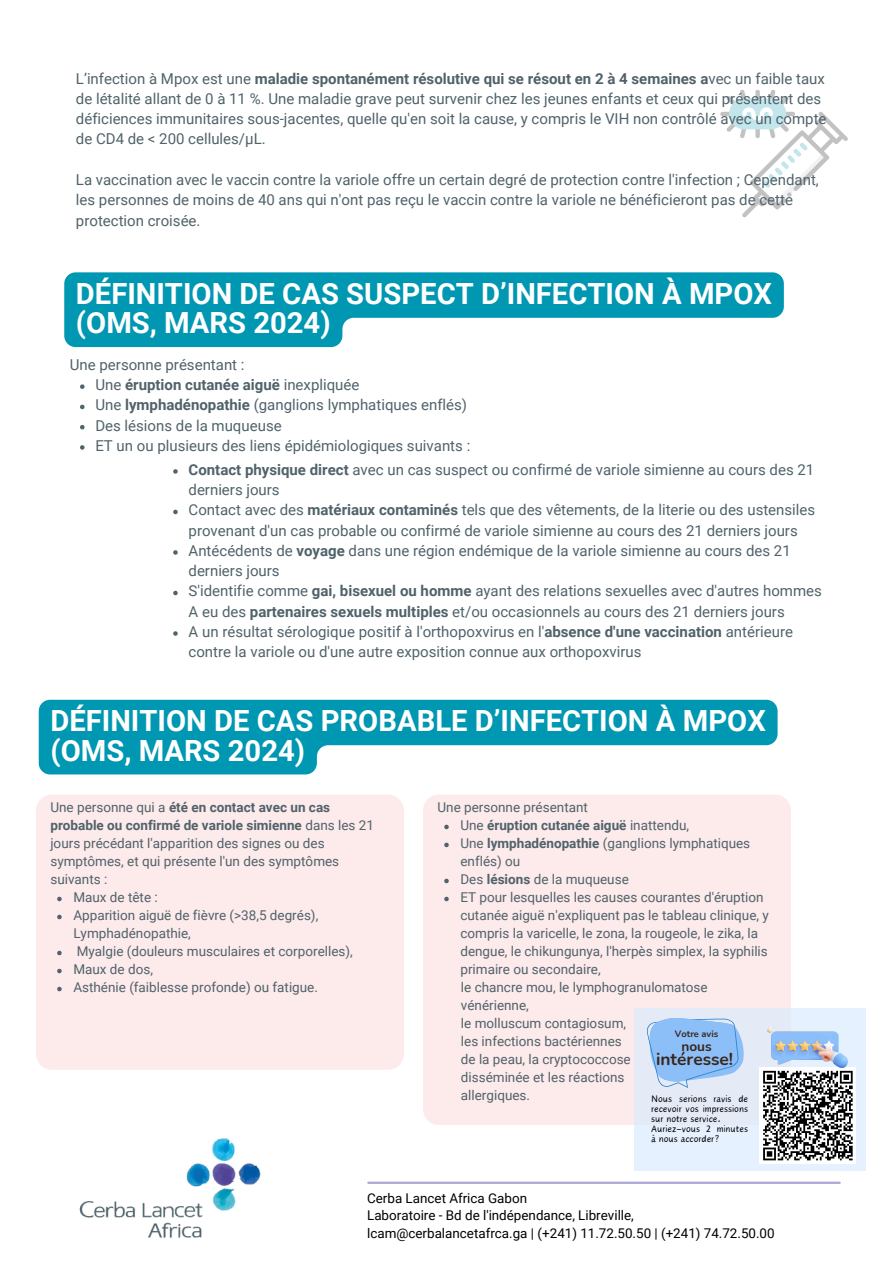
<style>
.page{position:relative;width:894px;height:1264px;background:#fff}
.page>*{position:absolute;margin:0;border:0;box-sizing:border-box;transform-origin:0 0}
.t1{font:700 29.25px/29.2px "Roboto";color:#fff}
.t2{font:700 17.25px "Nunito";color:#39261b}
.t3{font:15px/20.2px "Roboto";color:#50626a}
.t4{font:700 15px "Roboto";color:#50626a}
.t5{font:700 13.65px "Nunito";color:#39261b}
.t6{font:13.5px/18px "Roboto";color:#50626a}
.t7{font:700 13.5px "Roboto";color:#50626a}
.t8{font:13.35px/17.9px "Roboto";color:#000}
.t9{font:12px/10.1px "Canva Wander World";color:#000;text-align:justify}
.t10{font:700 9.3px "Nunito";color:#39261b}
.s1{font-weight:700}
.s2{font-weight:400}
</style>
<div class="page">
<hr style="left:368px;top:1181px;width:471px;height:2px;background:#aca6d7">
<img style="left:79px;top:1138px;width:182px;height:100px">
<div style="left:423px;top:795px;width:367px;height:330px;background:#fdeaeb"></div>
<svg style="left:444px;top:824px;width:4px;height:5px"></svg>
<svg style="left:444px;top:842px;width:4px;height:5px"></svg>
<svg style="left:444px;top:878px;width:4px;height:5px"></svg>
<svg style="left:444px;top:896px;width:4px;height:5px"></svg>
<div style="left:634px;top:1008px;width:231px;height:162px;background:#e6f1ff"></div>
<svg style="left:643px;top:1005px;width:106px;height:83px"></svg>
<div style="left:759px;top:1067px;width:97px;height:96px;background:#fff"></div>
<svg style="left:763px;top:1070px;width:90px;height:91px"></svg>
<img style="left:767px;top:1026px;width:80px;height:41px">
<div style="left:36px;top:795px;width:368px;height:274px;background:#fdeaeb"></div>
<svg style="left:720px;top:90px;width:127px;height:127px"></svg>
<svg style="left:80px;top:384px;width:4px;height:5px"></svg>
<svg style="left:80px;top:404px;width:4px;height:5px"></svg>
<svg style="left:80px;top:425px;width:4px;height:4px"></svg>
<svg style="left:80px;top:445px;width:4px;height:4px"></svg>
<svg style="left:64px;top:272px;width:719px;height:75px;fill:#0097b2"></svg>
<svg style="left:173px;top:469px;width:5px;height:4px"></svg>
<svg style="left:173px;top:509px;width:5px;height:5px"></svg>
<svg style="left:173px;top:550px;width:5px;height:4px"></svg>
<svg style="left:173px;top:590px;width:5px;height:5px"></svg>
<svg style="left:173px;top:631px;width:5px;height:4px"></svg>
<svg style="left:39px;top:699px;width:738px;height:75px;fill:#0097b2"></svg>
<svg style="left:57px;top:896px;width:5px;height:5px"></svg>
<svg style="left:57px;top:914px;width:5px;height:5px"></svg>
<svg style="left:57px;top:950px;width:5px;height:5px"></svg>
<svg style="left:57px;top:968px;width:5px;height:5px"></svg>
<svg style="left:57px;top:986px;width:5px;height:5px"></svg>
<p class="t3" style="left:76px;top:68px;width:752px">L’infection à Mpox est une <span class="s1">maladie spontanément résolutive qui se résout en 2 à 4 semaines a</span>vec un faible taux de létalité allant de 0 à 11 %. Une maladie grave peut survenir chez les jeunes enfants et ceux qui présentent des déficiences immunitaires sous-jacentes, quelle qu'en soit la cause, y compris le VIH non contrôlé avec un compte de CD4 de &lt; 200 cellules/μL.</p>
<p class="t3" style="left:76px;top:170px;width:744px">La vaccination avec le vaccin contre la variole offre un certain degré de protection contre l'infection ; Cependant, les personnes de moins de 40 ans qui n'ont pas reçu le vaccin contre la variole ne bénéficieront pas de cette protection croisée.</p>
<p class="t1" style="left:76px;top:279px;width:697px">DÉFINITION DE CAS SUSPECT D’INFECTION À MPOX (OMS, MARS 2024)</p>
<p class="t3" style="left:70px;top:354px;width:176px">Une personne présentant :</p>
<p class="t4" style="left:95px;top:376px;width:265px"><span class="s2">Une</span> éruption cutanée aiguë <span class="s2">inexpliquée</span></p>
<h1 class="t3" style="left:95px;top:395px;width:373px">Une <span class="s1">lymphadénopathie</span> (ganglions lymphatiques enflés)</h1>
<h2 class="t3" style="left:95px;top:415px;width:188px">Des lésions de la muqueuse</h2>
<p class="t3" style="left:95px;top:435px;width:376px">ET un ou plusieurs des liens épidémiologiques suivants :</p>
<h2 class="t3" style="left:188px;top:459px;width:627px"><span class="s1">Contact physique direct</span> avec un cas suspect ou confirmé de variole simienne au cours des 21 derniers jours</h2>
<p class="t3" style="left:188px;top:500px;width:628px">Contact avec des <span class="s1">matériaux contaminés</span> tels que des vêtements, de la literie ou des ustensiles provenant d'un cas probable ou confirmé de variole simienne au cours des 21 derniers jours</p>
<p class="t3" style="left:188px;top:540px;width:603px">Antécédents de <span class="s1">voyage</span> dans une région endémique de la variole simienne au cours des 21 derniers jours</p>
<p class="t3" style="left:188px;top:581px;width:634px">S'identifie comme <span class="s1">gai, bisexuel ou homme</span> ayant des relations sexuelles avec d'autres hommes<br>A eu des <span class="s1">partenaires sexuels multiples</span> et/ou occasionnels au cours des 21 derniers jours</p>
<p class="t3" style="left:188px;top:621px;width:605px">A un résultat sérologique positif à l'orthopoxvirus en l'<span class="s1">absence d'une vaccination</span> antérieure contre la variole ou d'une autre exposition connue aux orthopoxvirus</p>
<h2 class="t1" style="left:50px;top:707px;width:716px">DÉFINITION DE CAS PROBABLE D’INFECTION À MPOX (OMS, MARS 2024)</h2>
<p class="t6" style="left:50px;top:798px;width:325px">Une personne qui a <span class="s1">été en contact avec un cas probable ou confirmé de variole simienne</span> dans les 21 jours précédant l'apparition des signes ou des symptômes, et qui présente l'un des symptômes suivants :</p>
<p class="t6" style="left:73px;top:888px;width:86px">Maux de tête :</p>
<p class="t6" style="left:73px;top:906px;width:246px">Apparition aiguë de fièvre (&gt;38,5 degrés),<br>Lymphadénopathie,</p>
<p class="t6" style="left:77px;top:942px;width:277px">Myalgie (douleurs musculaires et corporelles),</p>
<p class="t6" style="left:73px;top:960px;width:81px">Maux de dos,</p>
<p class="t6" style="left:73px;top:978px;width:246px">Asthénie (faiblesse profonde) ou fatigue.</p>
<p class="t6" style="left:437px;top:798px;width:152px">Une personne présentant</p>
<h1 class="t7" style="left:460px;top:817px;width:230px"><span class="s2">Une</span> éruption cutanée aiguë <span class="s2">inattendu,</span></h1>
<h2 class="t6" style="left:460px;top:834px;width:291px">Une <span class="s1">lymphadénopathie</span> (ganglions lymphatiques enflés) ou</h2>
<p class="t6" style="left:460px;top:870px;width:170px">Des <span class="s1">lésions</span> de la muqueuse</p>
<p class="t6" style="left:460px;top:888px;width:310px">ET pour lesquelles les causes courantes d'éruption cutanée aiguë n'expliquent pas le tableau clinique, y compris la varicelle, le zona, la rougeole, le zika, la dengue, le chikungunya, l'herpès simplex, la syphilis primaire ou secondaire,</p>
<p class="t6" style="left:461px;top:978px;width:248px">le chancre mou, le lymphogranulomatose vénérienne,<br>le molluscum contagiosum,<br>les infections bactériennes</p>
<p class="t6" style="left:461px;top:1050px;width:171px">de la peau, la cryptococcose disséminée et les réactions allergiques.</p>
<p class="t10" style="left:674px;top:1027px;width:45px">Votre avis</p>
<p class="t5" style="left:681px;top:1036px;width:32px">nous</p>
<p class="t2" style="left:656px;top:1047px;width:79px">intéresse!</p>
<p class="t9" style="left:651px;top:1093px;width:99px">Nous serions ravis de recevoir vos impressions sur notre service.</p>
<p class="t9" style="left:651px;top:1123px;width:99px">Auriez-vous 2 minutes à nous accorder?</p>
<h2 class="t8" style="left:367px;top:1188px;width:409px">Cerba Lancet Africa Gabon<br>Laboratoire - Bd de l'indépendance, Libreville, lcam@cerbalancetafrca.ga | (+241) 11.72.50.50 | (+241) 74.72.50.00</h2>
</div>
